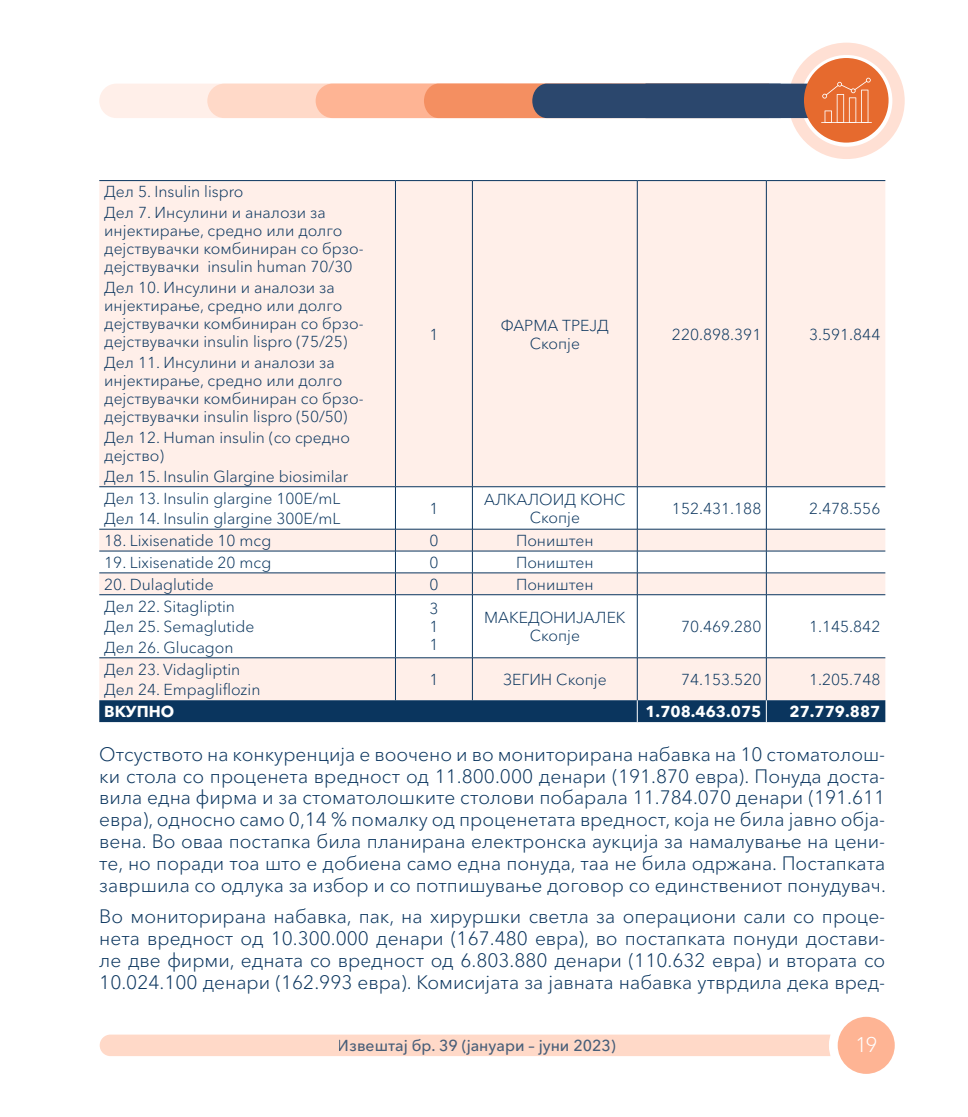
<style>
.page{position:relative;width:968px;height:1117px;background:#fff}
.page>*{position:absolute;margin:0;border:0;box-sizing:border-box;transform-origin:0 0}
.t1{font:300 21px "Avenir Next Cyr";color:#fff}
.t2{font:300 19.25px/21.9px "Avenir Next Cyr";color:#0a355e;text-align:justify}
.t3{font:300 15.75px/18.2px "Avenir Next Cyr";color:#0a355e}
.t4{font:500 15.75px "Avenir Next Cyr";color:#0a355e}
.t5{font:700 15.75px "Avenir Next Cyr";color:#fff}
</style>
<div class="page">
<div style="left:100px;top:1034px;width:785px;height:21px;background:#ffd9c8;border-radius:11px"></div>
<div style="left:833px;top:1012px;width:66px;height:65px;background:#feb494;border-radius:50%"></div>
<div style="left:828px;top:1007px;width:75px;height:75px;border:9px solid #fff;border-radius:50%"></div>
<div style="left:788px;top:43px;width:116px;height:116px;border:12px solid #ffe0d4;border-radius:50%"></div>
<div style="left:803px;top:58px;width:85px;height:85px;background:#e66a2e;border-radius:50%"></div>
<svg style="left:99px;top:78px;width:773px;height:45px"></svg>
<svg style="left:99px;top:181px;width:786px;height:519px;fill:#ffefe9"></svg>
<div style="left:99px;top:700px;width:786px;height:22px;background:#0a355e"></div>
<hr style="left:99px;top:180px;width:296px;height:1px;background:#0a355e">
<hr style="left:395px;top:180px;width:77px;height:1px;background:#0a355e">
<hr style="left:395px;top:181px;width:1px;height:305px;background:#0a355e">
<hr style="left:472px;top:180px;width:165px;height:1px;background:#0a355e">
<hr style="left:472px;top:181px;width:1px;height:305px;background:#0a355e">
<hr style="left:637px;top:180px;width:129px;height:1px;background:#0a355e">
<hr style="left:637px;top:181px;width:1px;height:305px;background:#0a355e">
<hr style="left:766px;top:180px;width:119px;height:1px;background:#0a355e">
<hr style="left:766px;top:181px;width:1px;height:305px;background:#0a355e">
<hr style="left:99px;top:486px;width:296px;height:1px;background:#0a355e">
<hr style="left:395px;top:486px;width:77px;height:1px;background:#0a355e">
<hr style="left:395px;top:487px;width:1px;height:42px;background:#0a355e">
<hr style="left:472px;top:486px;width:165px;height:1px;background:#0a355e">
<hr style="left:472px;top:487px;width:1px;height:42px;background:#0a355e">
<hr style="left:637px;top:486px;width:129px;height:1px;background:#0a355e">
<hr style="left:637px;top:487px;width:1px;height:42px;background:#0a355e">
<hr style="left:766px;top:486px;width:119px;height:1px;background:#0a355e">
<hr style="left:766px;top:487px;width:1px;height:42px;background:#0a355e">
<hr style="left:99px;top:528px;width:296px;height:1px;background:#0a355e">
<hr style="left:395px;top:528px;width:77px;height:1px;background:#0a355e">
<hr style="left:472px;top:528px;width:165px;height:1px;background:#0a355e">
<hr style="left:637px;top:528px;width:129px;height:1px;background:#0a355e">
<hr style="left:766px;top:528px;width:119px;height:1px;background:#0a355e">
<hr style="left:99px;top:550px;width:296px;height:1px;background:#0a355e">
<hr style="left:395px;top:550px;width:77px;height:1px;background:#0a355e">
<hr style="left:472px;top:550px;width:165px;height:1px;background:#0a355e">
<hr style="left:637px;top:550px;width:129px;height:1px;background:#0a355e">
<hr style="left:766px;top:550px;width:119px;height:1px;background:#0a355e">
<hr style="left:99px;top:572px;width:296px;height:1px;background:#0a355e">
<hr style="left:395px;top:572px;width:77px;height:1px;background:#0a355e">
<svg style="left:395px;top:529px;width:1px;height:65px"></svg>
<hr style="left:472px;top:572px;width:165px;height:1px;background:#0a355e">
<svg style="left:472px;top:529px;width:1px;height:65px"></svg>
<hr style="left:637px;top:572px;width:129px;height:1px;background:#0a355e">
<svg style="left:637px;top:529px;width:1px;height:65px"></svg>
<hr style="left:766px;top:572px;width:119px;height:1px;background:#0a355e">
<svg style="left:766px;top:529px;width:1px;height:65px"></svg>
<hr style="left:99px;top:594px;width:296px;height:1px;background:#0a355e">
<hr style="left:395px;top:594px;width:77px;height:1px;background:#0a355e">
<hr style="left:395px;top:594px;width:1px;height:63px;background:#0a355e">
<hr style="left:472px;top:594px;width:165px;height:1px;background:#0a355e">
<hr style="left:472px;top:594px;width:1px;height:63px;background:#0a355e">
<hr style="left:637px;top:594px;width:129px;height:1px;background:#0a355e">
<hr style="left:637px;top:594px;width:1px;height:63px;background:#0a355e">
<hr style="left:766px;top:594px;width:119px;height:1px;background:#0a355e">
<hr style="left:766px;top:594px;width:1px;height:63px;background:#0a355e">
<hr style="left:99px;top:657px;width:296px;height:1px;background:#0a355e">
<hr style="left:395px;top:657px;width:77px;height:1px;background:#0a355e">
<hr style="left:395px;top:658px;width:1px;height:42px;background:#0a355e">
<hr style="left:472px;top:657px;width:165px;height:1px;background:#0a355e">
<hr style="left:472px;top:658px;width:1px;height:42px;background:#0a355e">
<hr style="left:637px;top:657px;width:129px;height:1px;background:#0a355e">
<hr style="left:637px;top:658px;width:1px;height:42px;background:#0a355e">
<hr style="left:766px;top:657px;width:119px;height:1px;background:#0a355e">
<hr style="left:766px;top:658px;width:1px;height:42px;background:#0a355e">
<p class="t3" style="left:104px;top:182px;width:223px;line-height:20.7px">Дел 5. Insulin lispro<br>Дел 7. Инсулини и аналози за</p>
<p class="t3" style="left:104px;top:222px;width:261px">инјектирање, средно или долго дејствувачки комбиниран со брзо&shy;дејствувачки insulin human 70/30</p>
<p class="t3" style="left:104px;top:278px;width:261px">Дел 10. Инсулини и аналози за инјектирање, средно или долго дејствувачки комбиниран со брзо&shy;дејствувачки insulin lispro (75/25)</p>
<p class="t3" style="left:104px;top:353px;width:261px">Дел 11. Инсулини и аналози за инјектирање, средно или долго дејствувачки комбиниран со брзо&shy;дејствувачки insulin lispro (50/50)</p>
<p class="t3" style="left:104px;top:428px;width:247px">Дел 12. Human insulin (со средно дејство)</p>
<p class="t3" style="left:104px;top:467px;width:245px">Дел 15. Insulin Glargine biosimilar</p>
<p class="t3" style="left:429px;top:325px;width:11px">1</p>
<p class="t3" style="left:500px;top:316px;width:110px;text-align:center">ФАРМА ТРЕЈД<br>Скопје</p>
<p class="t3" style="left:672px;top:325px;width:91px">220.898.391</p>
<p class="t3" style="left:808px;top:325px;width:73px">3.591.844</p>
<p class="t3" style="left:104px;top:487px;width:238px;line-height:20.7px">Дел 13. Insulin glargine 100Е/mL<br>Дел 14. Insulin glargine 300Е/mL</p>
<p class="t3" style="left:429px;top:499px;width:11px">1</p>
<p class="t3" style="left:484px;top:490px;width:143px;text-align:center">АЛКАЛОИД КОНС<br>Скопје</p>
<p class="t3" style="left:672px;top:499px;width:91px">152.431.188</p>
<p class="t3" style="left:809px;top:499px;width:73px">2.478.556</p>
<p class="t3" style="left:104px;top:531px;width:168px">18. Lixisenatide 10 mcg</p>
<p class="t3" style="left:429px;top:531px;width:11px">0</p>
<p class="t3" style="left:516px;top:531px;width:79px">Поништен</p>
<p class="t3" style="left:104px;top:553px;width:168px">19. Lixisenatide 20 mcg</p>
<p class="t3" style="left:429px;top:553px;width:11px">0</p>
<p class="t3" style="left:516px;top:553px;width:79px">Поништен</p>
<p class="t3" style="left:104px;top:575px;width:111px">20. Dulaglutide</p>
<p class="t3" style="left:429px;top:575px;width:11px">0</p>
<p class="t3" style="left:516px;top:575px;width:79px">Поништен</p>
<p class="t3" style="left:104px;top:595px;width:151px;line-height:20.7px">Дел 22. Sitagliptin<br>Дел 25. Semaglutide<br>Дел 26. Glucagon</p>
<p class="t3" style="left:429px;top:599px;width:11px;text-align:justify">3<br>1<br>1</p>
<p class="t3" style="left:484px;top:608px;width:143px;text-align:center">МАКЕДОНИЈАЛЕК<br>Скопје</p>
<p class="t3" style="left:681px;top:617px;width:82px">70.469.280</p>
<p class="t3" style="left:809px;top:617px;width:73px">1.145.842</p>
<p class="t3" style="left:104px;top:658px;width:158px;line-height:20.7px">Дел 23. Vidagliptin<br>Дел 24. Empagliflozin</p>
<p class="t3" style="left:429px;top:670px;width:11px">1</p>
<p class="t3" style="left:503px;top:670px;width:105px">ЗЕГИН Скопје</p>
<p class="t3" style="left:681px;top:670px;width:82px">74.153.520</p>
<p class="t3" style="left:809px;top:670px;width:73px">1.205.748</p>
<p class="t5" style="left:104px;top:701px;width:71px">ВКУПНО</p>
<p class="t5" style="left:645px;top:701px;width:117px">1.708.463.075</p>
<p class="t5" style="left:789px;top:701px;width:92px">27.779.887</p>
<p class="t2" style="left:99px;top:743px;width:788px">Отсуството на конкуренција е воочено и во мониторирана набавка на 10 стоматолош&shy;ки стола со проценета вредност од 11.800.000 денари (191.870 евра). Понуда доста&shy;вила една фирма и за стоматолошките столови побарала 11.784.070 денари (191.611 евра), односно само 0,14 % помалку од проценетата вредност, која не била јавно обја&shy;вена. Во оваа постапка била планирана електронска аукција за намалување на цени&shy;те, но поради тоа што е добиена само една понуда, таа не била одржана. Постапката завршила со одлука за избор и со потпишување договор со единствениот понудувач.</p>
<p class="t2" style="left:99px;top:905px;width:787px">Во мониторирана набавка, пак, на хируршки светла за операциони сали со проце&shy;нета вредност од 10.300.000 денари (167.480 евра), во постапката понуди достави&shy;ле две фирми, едната со вредност од 6.803.880 денари (110.632 евра) и втората со 10.024.100 денари (162.993 евра). Комисијата за јавната набавка утврдила дека вред-</p>
<p class="t4" style="left:338px;top:1036px;width:279px">Извештај бр. 39 (јануари – јуни 2023)</p>
<h1 class="t1" style="left:854px;top:1032px;width:24px">19</h1>
</div>
